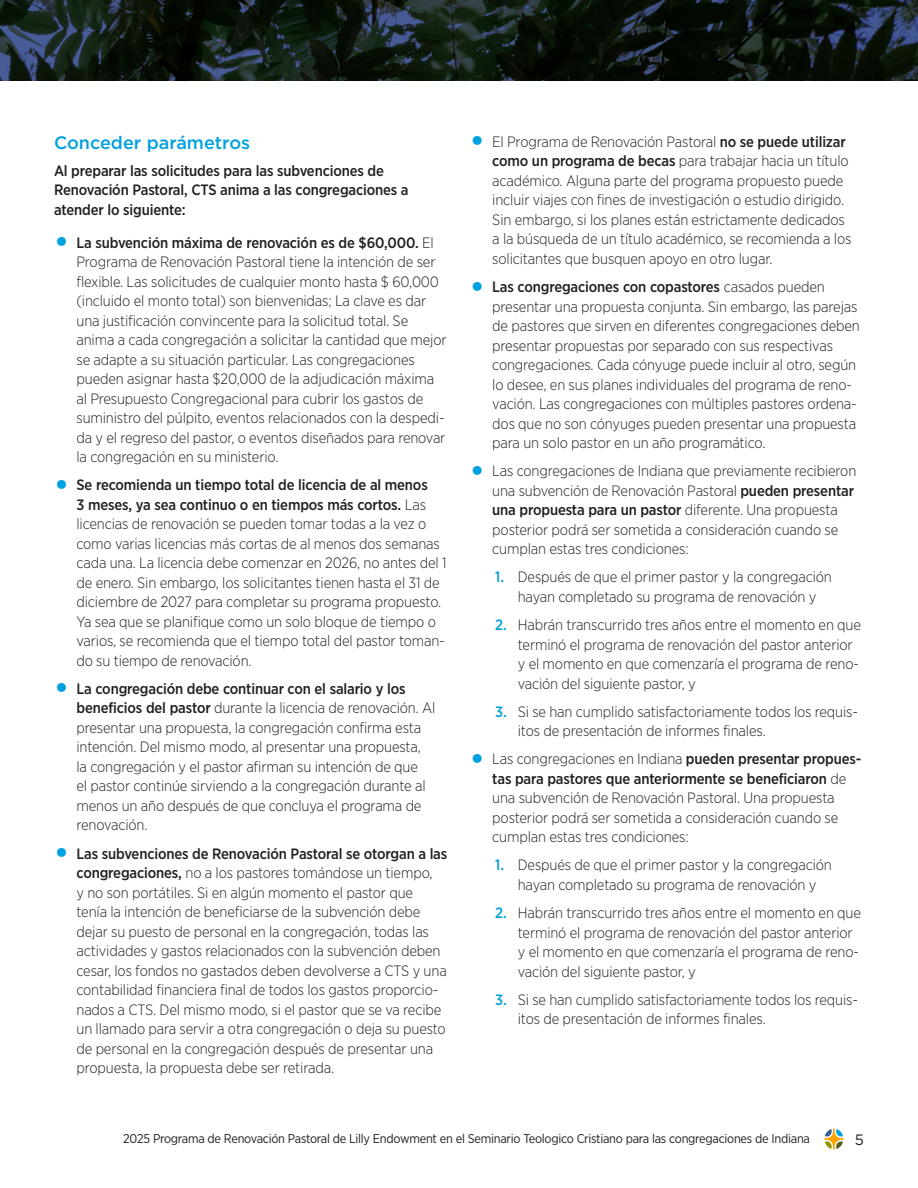
<style>
.page{position:relative;width:918px;height:1188px;background:#fff}
.page>*{position:absolute;margin:0;border:0;box-sizing:border-box;transform-origin:0 0}
.Head_w_space{font:500 18px "Gotham";color:#00a1df}
.t1{font:300 15px/19.5px "Gotham Narrow";letter-spacing:-.01em;color:#231f20}
.Text{font:500 15px/19.5px "Gotham Narrow";letter-spacing:-.01em;color:#231f20}
.t2{font:15px "Gotham";color:#231f20}
.t3{font:12.75px "Gotham Narrow";letter-spacing:-.02em;color:#231f20}
.s1{font-family:"Gotham";font-weight:700;font-size:30px;color:#00a1df}
.s2{font-weight:500}
.s3{font-weight:500;color:#00a1df}
</style>
<div class="page">
<svg style="left:824px;top:1129px;width:19px;height:20px"></svg>
<svg style="left:0;top:0;width:918px;height:81px;background:#121c18"></svg>
<p class="Head_w_space" style="left:54px;top:131px;width:198px">Conceder parámetros</p>
<p class="Text" style="left:54px;top:160px;width:356px">Al preparar las solicitudes para las subvenciones de<br>Renovación Pastoral, CTS anima a las congregaciones a atender lo siguiente:</p>
<p class="t1" style="left:76px;top:232px;width:372px;text-indent:-22px"><span class="s1">•</span> <span class="s2">La subvención máxima de renovación es de $60,000.</span> El Programa de Renovación Pastoral tiene la intención de ser flexible. Las solicitudes de cualquier monto hasta $ 60,000 (incluido el monto total) son bienvenidas; La clave es dar una justificación convincente para la solicitud total. Se anima a cada congregación a solicitar la cantidad que mejor se adapte a su situación particular. Las congregaciones pueden asignar hasta $20,000 de la adjudicación máxima al Presupuesto Congregacional para cubrir los gastos de suministro del púlpito, eventos relacionados con la despedi&shy;da y el regreso del pastor, o eventos diseñados para renovar la congregación en su ministerio.</p>
<p class="t1" style="left:76px;top:475px;width:372px;text-indent:-22px"><span class="s1">•</span> <span class="s2">Se recomienda un tiempo total de licencia de al menos<br>3 meses, ya sea continuo o en tiempos más cortos.</span> Las licencias de renovación se pueden tomar todas a la vez o como varias licencias más cortas de al menos dos semanas cada una. La licencia debe comenzar en 2026, no antes del 1 de enero. Sin embargo, los solicitantes tienen hasta el 31 de diciembre de 2027 para completar su programa propuesto.<br>Ya sea que se planifique como un solo bloque de tiempo o varios, se recomienda que el tiempo total del pastor toman&shy;do su tiempo de renovación.</p>
<p class="t1" style="left:76px;top:679px;width:360px;text-indent:-22px"><span class="s1">•</span> <span class="s2">La congregación debe continuar con el salario y los beneficios del pastor</span> durante la licencia de renovación. Al presentar una propuesta, la congregación confirma esta intención. Del mismo modo, al presentar una propuesta,<br>la congregación y el pastor afirman su intención de que<br>el pastor continúe sirviendo a la congregación durante al menos un año después de que concluya el programa de renovación.</p>
<p class="t1" style="left:76px;top:843px;width:372px;text-indent:-22px"><span class="s1">•</span> <span class="s2">Las subvenciones de Renovación Pastoral se otorgan a las congregaciones,</span> no a los pastores tomándose un tiempo,<br>y no son portátiles. Si en algún momento el pastor que tenía la intención de beneficiarse de la subvención debe dejar su puesto de personal en la congregación, todas las actividades y gastos relacionados con la subvención deben cesar, los fondos no gastados deben devolverse a CTS y una contabilidad financiera final de todos los gastos proporcio&shy;nados a CTS. Del mismo modo, si el pastor que se va recibe un llamado para servir a otra congregación o deja su puesto de personal en la congregación después de presentar una propuesta, la propuesta debe ser retirada.</p>
<p class="t1" style="left:492px;top:132px;width:361px;text-indent:-22px"><span class="s1">•</span> El Programa de Renovación Pastoral <span class="s2">no se puede utilizar como un programa de becas</span> para trabajar hacia un título académico. Alguna parte del programa propuesto puede incluir viajes con fines de investigación o estudio dirigido.<br>Sin embargo, si los planes están estrictamente dedicados a la búsqueda de un título académico, se recomienda a los solicitantes que busquen apoyo en otro lugar.</p>
<p class="t1" style="left:492px;top:277px;width:369px;text-indent:-22px"><span class="s1">•</span> <span class="s2">Las congregaciones con copastores</span> casados pueden presentar una propuesta conjunta. Sin embargo, las parejas de pastores que sirven en diferentes congregaciones deben presentar propuestas por separado con sus respectivas congregaciones. Cada cónyuge puede incluir al otro, según lo desee, en sus planes individuales del programa de reno&shy;vación. Las congregaciones con múltiples pastores ordena&shy;dos que no son cónyuges pueden presentar una propuesta para un solo pastor en un año programático.</p>
<p class="t1" style="left:492px;top:461px;width:366px;text-indent:-22px"><span class="s1">•</span> Las congregaciones de Indiana que previamente recibieron una subvención de Renovación Pastoral <span class="s2">pueden presentar una propuesta para un pastor</span> diferente. Una propuesta posterior podrá ser sometida a consideración cuando se cumplan estas tres condiciones:</p>
<p class="t1" style="left:495px;top:567px;width:338px;text-align:center"><span class="s3">1.</span> Después de que el primer pastor y la congregación hayan completado su programa de renovación y</p>
<p class="t1" style="left:518px;top:615px;width:345px;text-indent:-22px"><span class="s3">2.</span> Habrán transcurrido tres años entre el momento en que terminó el programa de renovación del pastor anterior y el momento en que comenzaría el programa de reno&shy;vación del siguiente pastor, y</p>
<p class="t1" style="left:518px;top:702px;width:342px;text-indent:-22px"><span class="s3">3.</span> Si se han cumplido satisfactoriamente todos los requis&shy;itos de presentación de informes finales.</p>
<p class="t1" style="left:492px;top:749px;width:371px;text-indent:-22px"><span class="s1">•</span> Las congregaciones en Indiana <span class="s2">pueden presentar propues&shy;tas para pastores que anteriormente se beneficiaron</span> de una subvención de Renovación Pastoral. Una propuesta posterior podrá ser sometida a consideración cuando se cumplan estas tres condiciones:</p>
<p class="t1" style="left:495px;top:855px;width:338px;text-align:center"><span class="s3">1.</span> Después de que el primer pastor y la congregación hayan completado su programa de renovación y</p>
<p class="t1" style="left:518px;top:903px;width:345px;text-indent:-22px"><span class="s3">2.</span> Habrán transcurrido tres años entre el momento en que terminó el programa de renovación del pastor anterior y el momento en que comenzaría el programa de reno&shy;vación del siguiente pastor, y</p>
<p class="t1" style="left:518px;top:990px;width:342px;text-indent:-22px"><span class="s3">3.</span> Si se han cumplido satisfactoriamente todos los requis&shy;itos de presentación de informes finales.</p>
<p class="t3" style="left:123px;top:1131px;width:688px">2025 Programa de Renovación Pastoral de Lilly Endowment en el Seminario Teologico Cristiano para las congregaciones de Indiana</p>
<p class="t2" style="left:855px;top:1130px;width:11px">5</p>
</div>
